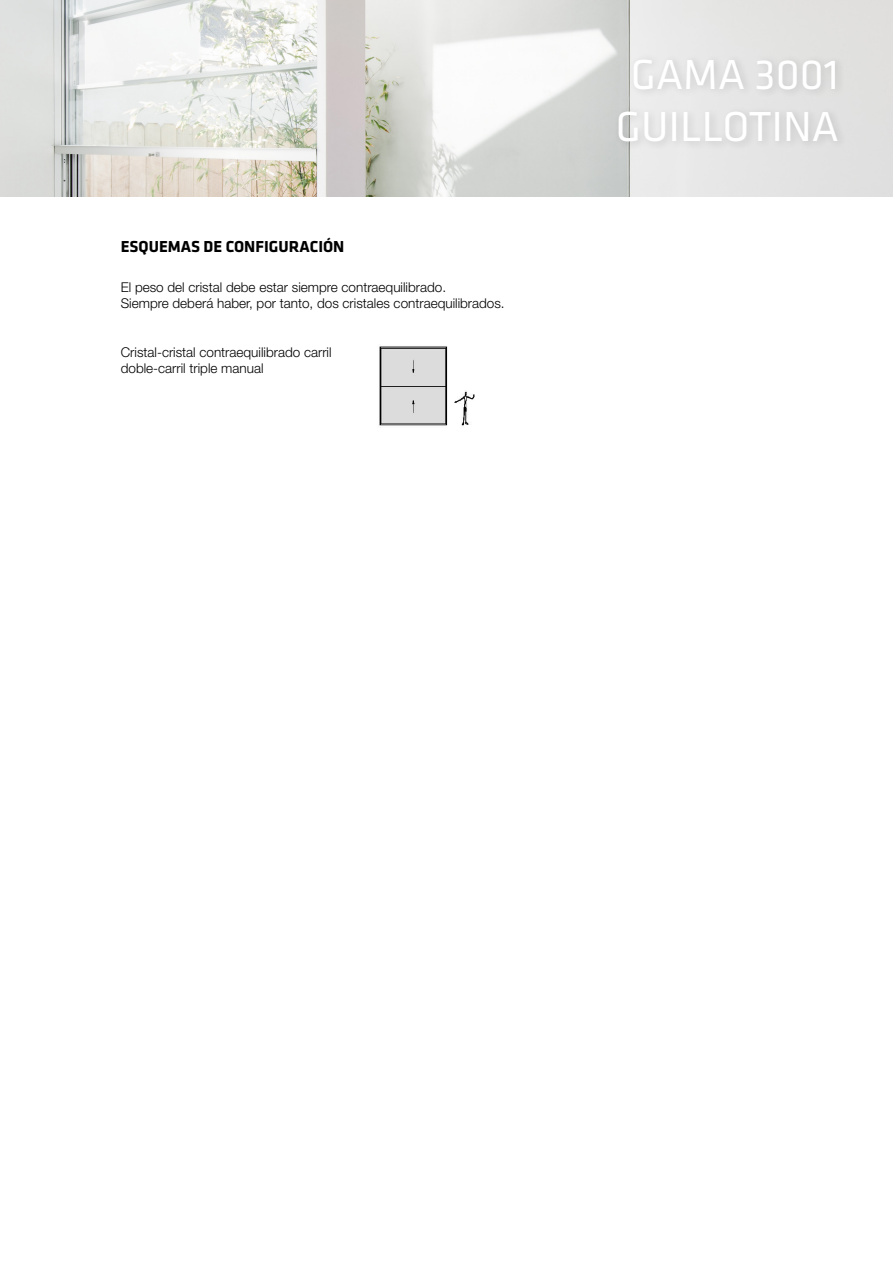
<style>
.page{position:relative;width:893px;height:1263px;background:#fff}
.page>*{position:absolute;margin:0;border:0;box-sizing:border-box;transform-origin:0 0}
.t1{font:43.5px "Klavika";color:#fff}
.t2{font:700 16.5px "Klavika";color:#000}
.t3{font:300 13.5px "Helvetica Neue LT Std";color:#000}
</style>
<div class="page">
<img style="left:0;top:0;width:893px;height:197px">
<img style="left:379px;top:346px;width:96px;height:80px">
<div style="left:613px;top:53px;width:234px;height:99px;background:#000;opacity:.14"></div>
<p class="t2" style="left:121px;top:235px;width:225px">ESQUEMAS DE CONFIGURACIÓN</p>
<p class="t3" style="left:121px;top:279px;width:327px">El peso del cristal debe estar siempre contraequilibrado.</p>
<p class="t3" style="left:121px;top:295px;width:385px">Siempre deberá haber, por tanto, dos cristales contraequilibrados.</p>
<p class="t3" style="left:121px;top:344px;width:212px">Cristal-cristal contraequilibrado carril</p>
<p class="t3" style="left:121px;top:360px;width:144px">doble-carril triple manual</p>
<p class="t1" style="left:631px;top:50px;width:210px">GAMA 3001</p>
<p class="t1" style="left:616px;top:103px;width:225px">GUILLOTINA</p>
</div>
